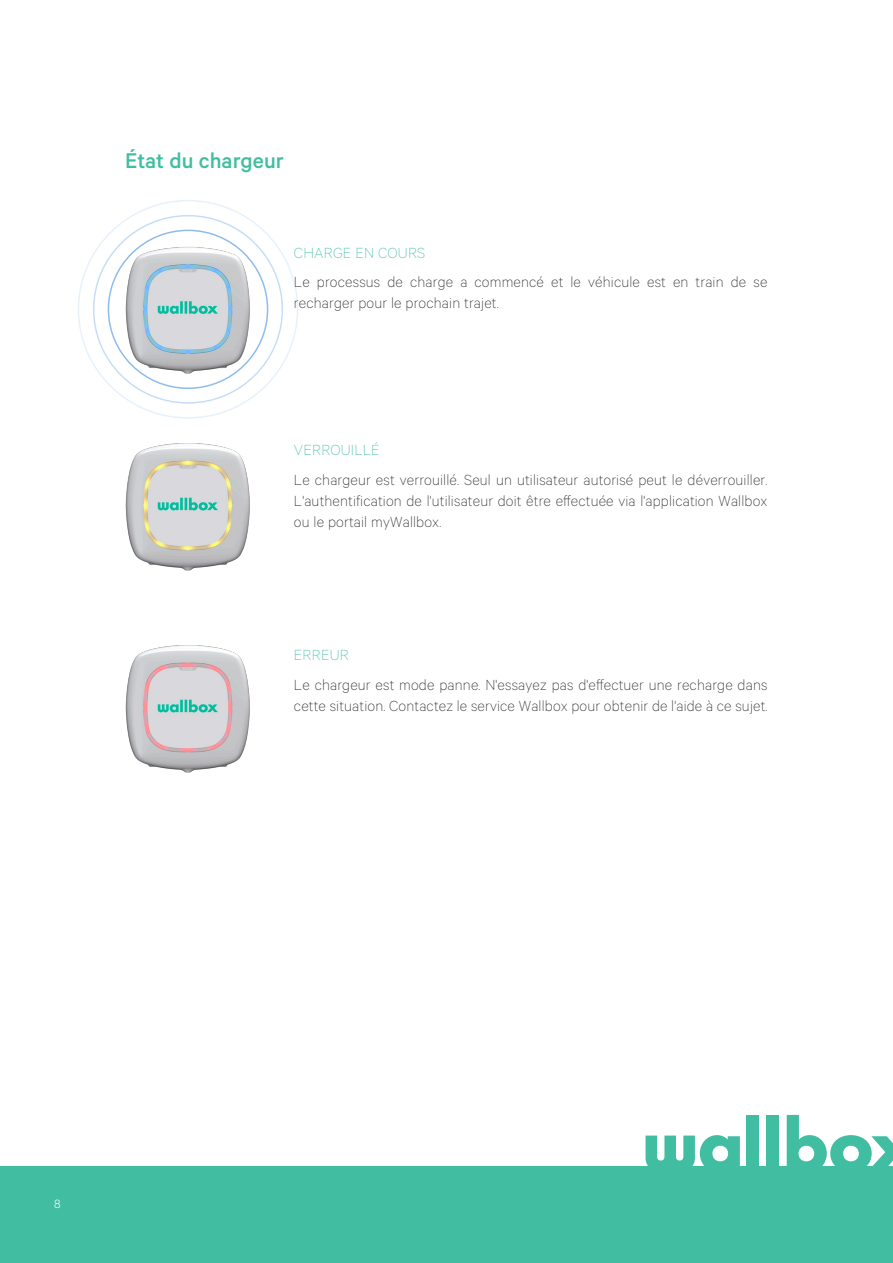
<style>
.page{position:relative;width:893px;height:1263px;background:#fff}
.page>*{position:absolute;margin:0;border:0;box-sizing:border-box;transform-origin:0 0}
.titulos{font:500 24px "Calibre";color:#41bea2}
.indice{font:100 16.5px/21px "Calibre";letter-spacing:.01em;color:#231f20}
.indice-2{font:100 16.5px "Calibre";letter-spacing:.01em;color:#41bea2}
.t1{font:300 13.5px "Calibre";color:#fff}
</style>
<div class="page">
<div style="left:0;top:1167px;width:893px;height:96px;background:#41bea2"></div>
<svg style="left:646px;top:1135px;width:94px;height:32px"></svg>
<div style="left:747px;top:1115px;width:12px;height:56px;background:#41bea2"></div>
<div style="left:767px;top:1115px;width:12px;height:56px;background:#41bea2"></div>
<svg style="left:787px;top:1115px;width:106px;height:52px"></svg>
<img style="left:125px;top:443px;width:125px;height:128px">
<img style="left:125px;top:645px;width:125px;height:128px">
<img style="left:92px;top:237px;width:191px;height:144px">
<p class="titulos" style="left:125px;top:147px;width:160px">État du chargeur</p>
<p class="indice-2" style="left:294px;top:243px;width:133px">CHARGE EN COURS</p>
<p class="indice" style="left:294px;top:271px;width:475px">Le processus de charge a commencé et le véhicule est en train de se recharger pour le prochain trajet.</p>
<p class="indice-2" style="left:294px;top:441px;width:87px">VERROUILLÉ</p>
<p class="indice" style="left:294px;top:468px;width:475px;text-align:justify">Le chargeur est verrouillé. Seul un utilisateur autorisé peut le déverrouiller.<br>L'authentification de l'utilisateur doit être effectuée via l'application Wallbox ou le portail myWallbox.</p>
<p class="indice-2" style="left:294px;top:646px;width:56px">ERREUR</p>
<p class="indice" style="left:294px;top:673px;width:475px">Le chargeur est mode panne. N'essayez pas d'effectuer une recharge dans cette situation. Contactez le service Wallbox pour obtenir de l'aide à ce sujet.</p>
<p class="t1" style="left:54px;top:1195px;width:8px">8</p>
</div>
